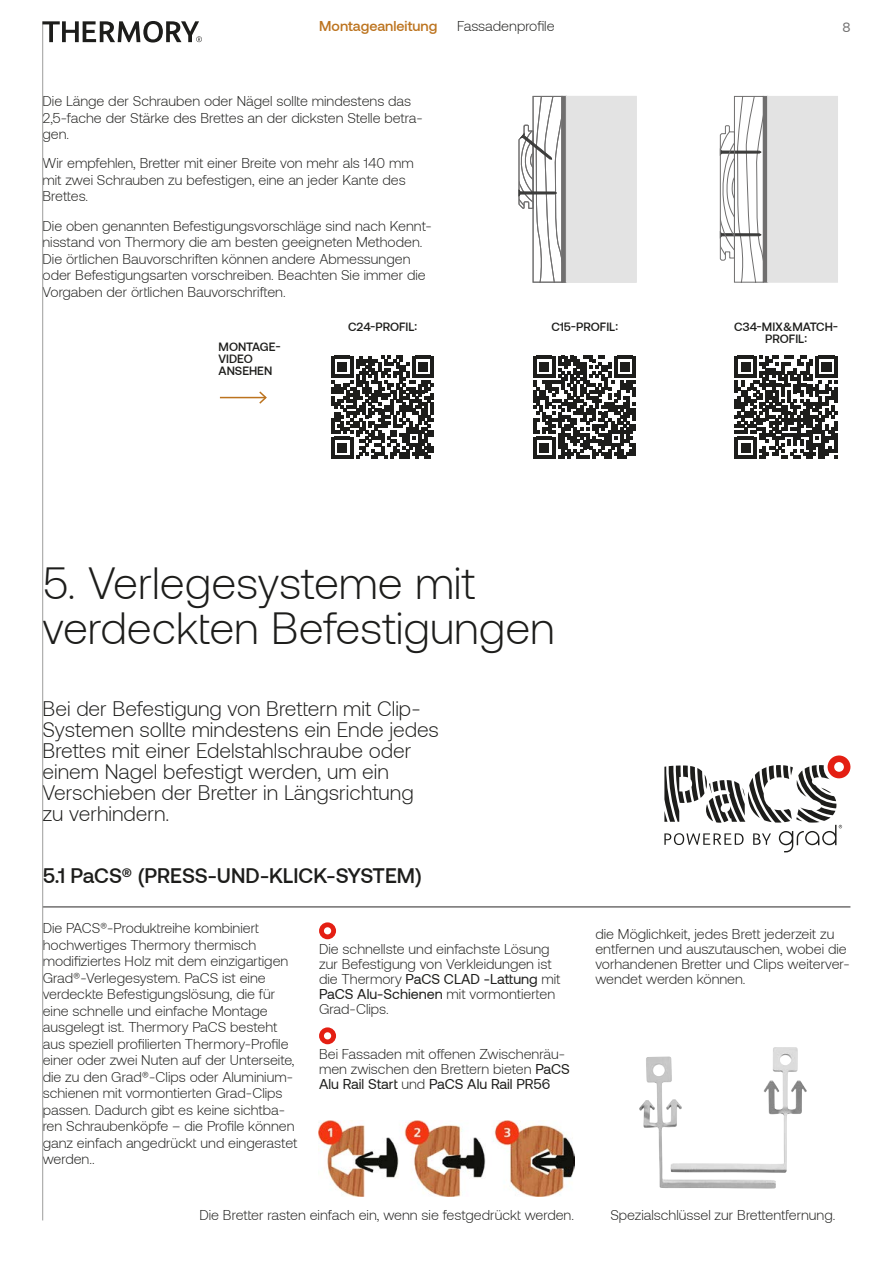
<style>
.page{position:relative;width:893px;height:1263px;background:#fff}
.page>*{position:absolute;margin:0;border:0;box-sizing:border-box;transform-origin:0 0}
.t1{font:300 45px/45px "Aeonik";color:#1d1d1b}
.t2{font:300 21px/21px "Aeonik";color:#1d1d1b}
.t3{font:500 21px "Aeonik";color:#1d1d1b}
.t4{font:300 14.25px/16.5px "Aeonik";color:#1d1d1b}
.t5{font:500 14.25px "Aeonik";color:#bc731e}
.t6{font:13.5px "Aeonik";color:#706f6f}
.t7{font:500 12px/12px "Aeonik";color:#1d1d1b}
.s1{font-weight:400}
</style>
<div class="page">
<svg style="left:664px;top:755px;width:187px;height:97px"></svg>
<hr style="left:220px;top:397px;width:46px;height:1px;background:#bc731e">
<svg style="left:258px;top:391px;width:9px;height:13px"></svg>
<svg style="left:331px;top:356px;width:103px;height:102px"></svg>
<svg style="left:533px;top:356px;width:103px;height:102px"></svg>
<svg style="left:735px;top:356px;width:102px;height:102px"></svg>
<hr style="left:43px;top:906px;width:807px;height:2px;background:#706f6f">
<svg style="left:319px;top:922px;width:17px;height:17px"></svg>
<svg style="left:319px;top:1027px;width:17px;height:17px"></svg>
<img style="left:319px;top:1121px;width:255px;height:75px">
<img style="left:670px;top:1047px;width:137px;height:126px">
<div style="left:763px;top:96px;width:5px;height:186px;background:#706f6f"></div>
<div style="left:767px;top:96px;width:71px;height:186px;background:#e3e3e3;border:1px solid #e3e3e3"></div>
<svg style="left:720px;top:97px;width:43px;height:185px"></svg>
<svg style="left:562px;top:96px;width:4px;height:186px"></svg>
<div style="left:566px;top:96px;width:70px;height:186px;background:#e3e3e3"></div>
<svg style="left:518px;top:97px;width:44px;height:185px"></svg>
<hr style="left:42px;top:21px;width:1px;height:1199px;background:#9d9d9c">
<svg style="left:43px;top:21px;width:159px;height:22px"></svg>
<p class="t5" style="left:319px;top:18px;width:119px">Montageanleitung</p>
<p class="t4" style="left:457px;top:18px;width:99px">Fassadenprofile</p>
<p class="t6" style="left:842px;top:20px;width:10px">8</p>
<p class="t4" style="left:43px;top:93px;width:382px">Die Länge der Schrauben oder Nägel sollte mindestens das<br>2,5-fache der Stärke des Brettes an der dicksten Stelle betra&shy;gen.</p>
<p class="t4" style="left:43px;top:155px;width:373px">Wir empfehlen, Bretter mit einer Breite von mehr als 140 mm mit zwei Schrauben zu befestigen, eine an jeder Kante des<br>Brettes.</p>
<p class="t4" style="left:43px;top:218px;width:391px">Die oben genannten Befestigungsvorschläge sind nach Kennt&shy;nisstand von Thermory die am besten geeigneten Methoden.<br>Die örtlichen Bauvorschriften können andere Abmessungen oder Befestigungsarten vorschreiben. Beachten Sie immer die Vorgaben der örtlichen Bauvorschriften.</p>
<p class="t7" style="left:219px;top:340px;width:64px">MONTAGE-<br>VIDEO<br>ANSEHEN</p>
<p class="t7" style="left:348px;top:320px;width:71px">C24-PROFIL:</p>
<p class="t7" style="left:551px;top:320px;width:68px">C15-PROFIL:</p>
<p class="t7" style="left:734px;top:321px;width:106px;text-align:center">C34-MIX&amp;MATCH-<br>PROFIL:</p>
<h1 class="t1" style="left:43px;top:560px;width:514px">5. Verlegesysteme mit verdeckten Befestigungen</h1>
<h2 class="t2" style="left:43px;top:698px;width:398px">Bei der Befestigung von Brettern mit Clip-Systemen sollte mindestens ein Ende jedes Brettes mit einer Edelstahlschraube oder einem Nagel befestigt werden, um ein Verschieben der Bretter in Längsrichtung zu verhindern.</h2>
<h2 class="t3" style="left:43px;top:864px;width:381px">5.1 PaCS® (PRESS-UND-KLICK-SYSTEM)</h2>
<p class="t4" style="left:43px;top:920px;width:256px">Die PACS®-Produktreihe kombiniert hochwertiges Thermory thermisch modifiziertes Holz mit dem einzigartigen Grad®-Verlegesystem. PaCS ist eine verdeckte Befestigungslösung, die für eine schnelle und einfache Montage ausgelegt ist. Thermory PaCS besteht aus speziell profilierten Thermory-Profile einer oder zwei Nuten auf der Unterseite, die zu den Grad®-Clips oder Aluminium&shy;schienen mit vormontierten Grad-Clips passen. Dadurch gibt es keine sichtba&shy;ren Schraubenköpfe – die Profile können ganz einfach angedrückt und eingerastet werden..</p>
<p class="t4" style="left:319px;top:942px;width:243px;line-height:15px">Die schnellste und einfachste Lösung zur Befestigung von Verkleidungen ist die Thermory <span class="s1">PaCS CLAD -Lattung</span> mit<br><span class="s1">PaCS Alu-Schienen</span> mit vormontierten<br>Grad-Clips.</p>
<p class="t4" style="left:319px;top:1047px;width:252px;line-height:15px">Bei Fassaden mit offenen Zwischenräu&shy;men zwischen den Brettern bieten <span class="s1">PaCS<br>Alu Rail Start</span> und <span class="s1">PaCS Alu Rail PR56</span></p>
<p class="t4" style="left:595px;top:927px;width:256px;line-height:15px">die Möglichkeit, jedes Brett jederzeit zu entfernen und auszutauschen, wobei die vorhandenen Bretter und Clips weiterver&shy;wendet werden können.</p>
<p class="t4" style="left:199px;top:1207px;width:376px">Die Bretter rasten einfach ein, wenn sie festgedrückt werden.</p>
<p class="t4" style="left:610px;top:1207px;width:226px">Spezialschlüssel zur Brettentfernung.</p>
</div>
